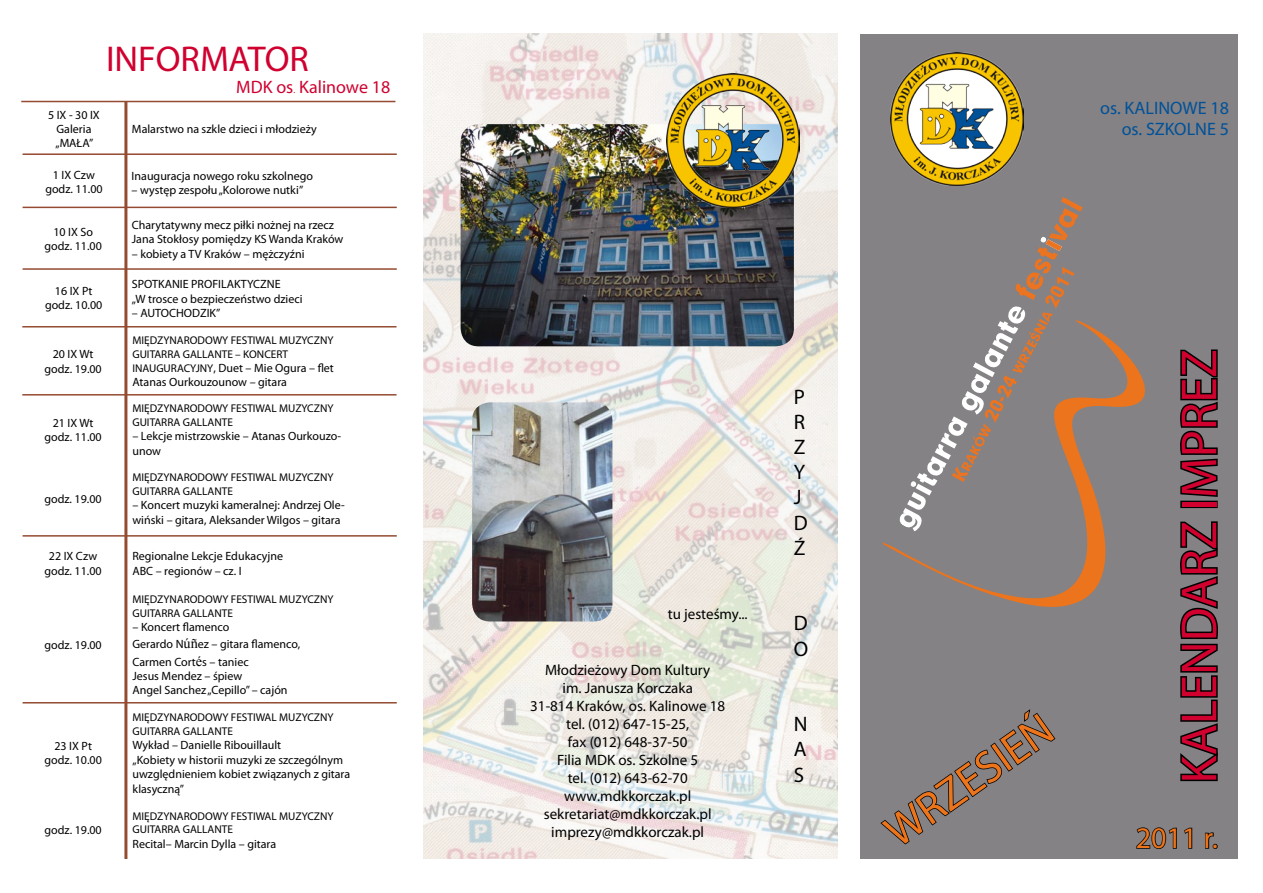
<style>
.page{position:relative;width:1263px;height:893px;background:#fff}
.page>*{position:absolute;margin:0;border:0;box-sizing:border-box;transform-origin:0 0}
.t1{font:51px "Myriad Pro";color:#d0002f}
.t2{font:45px "Myriad Pro";color:#ec741b}
.t3{font:36px "Myriad Pro";color:#d0002f}
.t4{font:30px "Myriad Pro";color:#ec741b}
.t5{font:21px/25.2px "Myriad Pro";color:#000}
.t6{font:18px/21.6px "Myriad Pro";color:#005198;text-align:right}
.t7{font:18px "Myriad Pro";color:#d0002f}
.t8{font:15px/18px "Myriad Pro";color:#000;text-align:center}
.t9{font:12px/14.4px "Myriad Pro";color:#000}
.t10{font:11.25px/13.5px "Myriad Pro";color:#000}
.s1{font-size:9px}
.s2{font-size:11.25px}
.s3{font-family:"Times New Roman";font-size:14.25px}
</style>
<div class="page">
<div style="left:860px;top:34px;width:377px;height:825px;background:#848285"></div>
<img style="left:423px;top:34px;width:415px;height:825px">
<img style="left:461px;top:124px;width:333px;height:222px;border-radius:18px">
<img style="left:666px;top:74px;width:133px;height:133px">
<img style="left:472px;top:402px;width:140px;height:219px;border-radius:18px">
<hr style="left:21px;top:101px;width:374px;height:1px;background:#944b31">
<hr style="left:124px;top:101px;width:3px;height:758px;background:#944b31">
<svg style="left:1180px;top:521px;width:38px;height:261px"></svg>
<div style="left:1180px;top:501px;width:38px;height:7px;border:3px solid #000"></div>
<svg style="left:1180px;top:349px;width:38px;height:148px"></svg>
<svg style="left:1136px;top:827px;width:41px;height:22px"></svg>
<svg style="left:1184px;top:827px;width:9px;height:22px"></svg>
<svg style="left:1205px;top:832px;width:13px;height:17px"></svg>
<hr style="left:23px;top:153px;width:374px;height:2px;background:#944b31">
<hr style="left:23px;top:268px;width:374px;height:2px;background:#944b31">
<hr style="left:22px;top:326px;width:374px;height:1px;background:#944b31">
<hr style="left:22px;top:394px;width:374px;height:2px;background:#944b31">
<hr style="left:23px;top:535px;width:374px;height:2px;background:#944b31">
<hr style="left:23px;top:702px;width:374px;height:1px;background:#944b31">
<hr style="left:23px;top:207px;width:374px;height:1px;background:#944b31">
<svg style="left:880px;top:709px;width:176px;height:136px"></svg>
<img style="left:890px;top:52px;width:133px;height:133px">
<svg style="left:882px;top:323px;width:263px;height:284px"></svg>
<svg style="left:899px;top:197px;width:184px;height:334px"></svg>
<h3 class="t3" style="left:106px;top:37px;width:204px">INFORMATOR</h3>
<h3 class="t7" style="left:236px;top:75px;width:156px">MDK os<span class="s1">.</span> Kalinowe 18</h3>
<p class="t9" style="left:132px;top:121px;width:186px">Malarstwo na szkle dzieci i młodzieży</p>
<p class="t9" style="left:132px;top:168px;width:183px">Inauguracja nowego roku szkolnego</p>
<p class="t9" style="left:132px;top:183px;width:173px">– występ zespołu „Kolorowe nutki”</p>
<p class="t9" style="left:48px;top:107px;width:53px;text-align:center">5 IX - 30 IX<br>Galeria „MAŁA”</p>
<p class="t9" style="left:45px;top:168px;width:59px;text-align:center">1 IX Czw godz. 11.00</p>
<p class="t9" style="left:45px;top:224px;width:59px;text-align:center">10 IX So godz. 11.00</p>
<p class="t9" style="left:132px;top:217px;width:213px">Charytatywny mecz piłki nożnej na rzecz<br>Jana Stokłosy pomiędzy KS Wanda Kraków</p>
<p class="t9" style="left:132px;top:246px;width:174px">– kobiety a TV Kraków – mężczyźni</p>
<p class="t9" style="left:45px;top:284px;width:59px;text-align:center">16 IX Pt godz. 10.00</p>
<p class="t9" style="left:44px;top:347px;width:59px;text-align:center">20 IX Wt godz. 19.00</p>
<p class="t9" style="left:44px;top:415px;width:59px;text-align:center">21 IX Wt godz. 11.00</p>
<p class="t9" style="left:44px;top:491px;width:59px">godz. 19.00</p>
<p class="t9" style="left:132px;top:277px;width:172px">SPOTKANIE PROFILAKTYCZNE<br>„W trosce o bezpieczeństwo dzieci</p>
<p class="t9" style="left:132px;top:306px;width:90px">– AUTOCHODZIK”</p>
<p class="t10" style="left:132px;top:333px;width:203px">MIĘDZYNARODOWY FESTIWAL MUZYCZNY<br>GUITARRA GALLANTE – KONCERT</p>
<p class="t9" style="left:132px;top:361px;width:203px"><span class="s2">INAUGURACYJNY</span>, Duet – Mie Ogura – flet<br>Atanas Ourkouzounow – gitara</p>
<p class="t10" style="left:132px;top:402px;width:203px">MIĘDZYNARODOWY FESTIWAL MUZYCZNY<br>GUITARRA GALLANTE</p>
<p class="t9" style="left:132px;top:429px;width:210px">– Lekcje mistrzowskie – Atanas Ourkouzo&shy;unow</p>
<p class="t10" style="left:132px;top:471px;width:203px">MIĘDZYNARODOWY FESTIWAL MUZYCZNY<br>GUITARRA GALLANTE</p>
<p class="t9" style="left:132px;top:498px;width:214px">– Koncert muzyki kameralnej: Andrzej Ole&shy;wiński – gitara, Aleksander Wilgos – gitara</p>
<p class="t9" style="left:44px;top:549px;width:59px;text-align:center">22 IX Czw godz. 11.00</p>
<p class="t9" style="left:132px;top:549px;width:152px">Regionalne Lekcje Edukacyjne<br>ABC – regionów – cz. I</p>
<p class="t9" style="left:44px;top:637px;width:59px">godz. 19.00</p>
<p class="t9" style="left:45px;top:738px;width:59px;text-align:center">23 IX Pt godz. 10.00</p>
<p class="t9" style="left:44px;top:823px;width:59px">godz. 19.00</p>
<p class="t10" style="left:132px;top:593px;width:203px">MIĘDZYNARODOWY FESTIWAL MUZYCZNY<br>GUITARRA GALLANTE</p>
<p class="t9" style="left:132px;top:618px;width:169px;line-height:17.1px">– Koncert flamenco<br>Gerardo N<span class="s3">úñ</span>ez – gitara flamenco,<br>Carmen Cort<span class="s3">é</span>s – taniec</p>
<p class="t9" style="left:132px;top:668px;width:157px">Jesus Mendez – śpiew<br>Angel Sanchez „Cepillo” – cajón</p>
<p class="t10" style="left:132px;top:711px;width:203px">MIĘDZYNARODOWY FESTIWAL MUZYCZNY<br>GUITARRA GALLANTE</p>
<p class="t9" style="left:132px;top:738px;width:219px">Wykład – Danielle Ribouillault<br>„Kobiety w historii muzyki ze szczególnym uwzględnieniem kobiet związanych z gitara klasyczną”</p>
<p class="t10" style="left:132px;top:809px;width:203px">MIĘDZYNARODOWY FESTIWAL MUZYCZNY<br>GUITARRA GALLANTE</p>
<p class="t9" style="left:132px;top:836px;width:145px">Recital– Marcin Dylla – gitara</p>
<h3 class="t6" style="left:1100px;top:97px;width:130px">os. KALINOWE 18 os. SZKOLNE 5</h3>
<p class="t8" style="left:668px;top:604px;width:81px">tu jesteśmy...</p>
<p class="t8" style="left:530px;top:661px;width:196px">Młodzieżowy Dom Kultury<br>im. Janusza Korczaka<br>31-814 Kraków, os. Kalinowe 18 tel. (012) 647-15-25,<br>fax (012) 648-37-50<br>Filia MDK os. szkolne 5<br>tel. (012) 643-62-70 www.mdkkorczak.pl sekretariat@mdkkorczak.pl imprezy@mdkkorczak.pl</p>
<h3 class="t5" style="left:794px;top:384px;width:15px">P<br>R<br>Z<br>Y<br>J<br>D<br>Ź</h3>
<h3 class="t5" style="left:794px;top:610px;width:16px">D<br>O</h3>
<h3 class="t5" style="left:794px;top:711px;width:15px;text-align:justify">N A S</h3>
<h2 class="t2" style="left:874px;top:813px;width:195px;rotate:-35deg">WRZESIEŃ</h2>
<h1 class="t1" style="left:1168px;top:783px;width:436px;rotate:-90deg">KALENDARZ IMPREZ</h1>
<h3 class="t4" style="left:1136px;top:819px;width:84px">2011 r.</h3>
</div>
